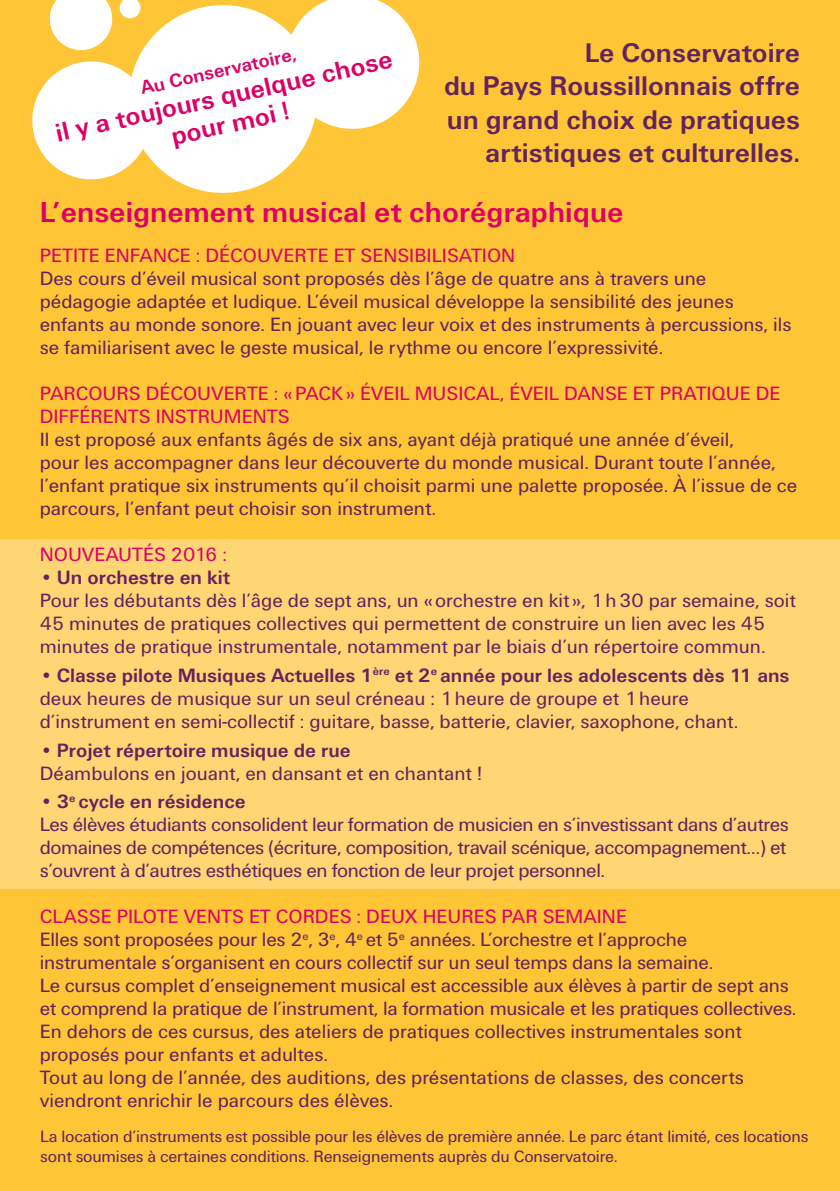
<style>
.page{position:relative;width:840px;height:1191px;background:#fff}
.page>*{position:absolute;margin:0;border:0;box-sizing:border-box;transform-origin:0 0}
.t1{font:700 30px "Unitus T";color:#dc0067}
.t2{font:700 28px/33.6px "Unitus T";color:#63235f;text-align:right}
.t3{font:700 26.6px/28px "Unitus T";color:#dc0067;text-align:center}
.t4{font:20px/23px "Unitus T";color:#63235f}
.t5{font:20px/23px "Unitus T";letter-spacing:-.02em;color:#63235f}
.t6{font:20px/23px "Unitus T";color:#dc0067}
.t7{font:700 20px "Unitus T";color:#63235f}
.t8{font:700 19.6px "Unitus T";color:#dc0067}
.t9{font:17px/20.4px "Unitus T";letter-spacing:-.01em;color:#63235f}
.s1{font-weight:700}
.s2{color:#dc0067}
</style>
<div class="page">
<div style="left:0;top:0;width:839px;height:1191px;background:#fec536"></div>
<svg style="left:32px;top:0;width:388px;height:193px;fill:#fff"></svg>
<div style="left:0;top:539px;width:839px;height:349px;background:#ffd674"></div>
<p class="t8" style="left:138px;top:76px;width:160px;rotate:-12deg">Au Conservatoire,</p>
<h3 class="t3" style="left:53px;top:120px;width:345px;rotate:-13deg">il y a toujours quelque chose pour moi !</h3>
<h2 class="t2" style="left:444px;top:35px;width:357px">Le Conservatoire<br>du Pays Roussillonnais offre un grand choix de pratiques artistiques et culturelles.</h2>
<h1 class="t1" style="left:40px;top:195px;width:585px">L’enseignement musical et chorégraphique</h1>
<p class="t6" style="left:40px;top:244px;width:477px">PETITE ENFANCE : DÉCOUVERTE ET SENSIBILISATION</p>
<p class="t4" style="left:40px;top:267px;width:753px">Des cours d’éveil musical sont proposés dès l’âge de quatre ans à travers une pédagogie adaptée et ludique. L’éveil musical développe la sensibilité des jeunes enfants au monde sonore. En jouant avec leur voix et des instruments à percussions, ils se familiarisent avec le geste musical, le rythme ou encore l’expressivité.</p>
<p class="t6" style="left:40px;top:382px;width:741px">PARCOURS DÉCOUVERTE : «PACK» ÉVEIL MUSICAL, ÉVEIL DANSE ET PRATIQUE DE<br>DIFFÉRENTS INSTRUMENTS</p>
<p class="t4" style="left:40px;top:428px;width:758px">Il est proposé aux enfants âgés de six ans, ayant déjà pratiqué une année d’éveil,<br>pour les accompagner dans leur découverte du monde musical. Durant toute l’année, l’enfant pratique six instruments qu’il choisit parmi une palette proposée. À l’issue de ce parcours, l’enfant peut choisir son instrument.</p>
<p class="t6" style="left:40px;top:543px;width:189px">NOUVEAUTÉS 2016 :</p>
<p class="t7" style="left:40px;top:566px;width:192px">• Un orchestre en kit</p>
<p class="t4" style="left:40px;top:589px;width:757px">Pour les débutants dès l’âge de sept ans, un «orchestre en kit », 1h30 par semaine, soit<br>45 minutes de pratiques collectives qui permettent de construire un lien avec les 45 minutes de pratique instrumentale, notamment par le biais d’un répertoire commun.</p>
<p class="t4" style="left:40px;top:663px;width:751px"><span class="s1">• Classe pilote Musiques Actuelles 1</span><sup>ère</sup> <span class="s1">et 2</span><sup>e</sup> <span class="s1">année pour les adolescents dès 11 ans </span>deux heures de musique sur un seul créneau : 1heure de groupe et 1heure d’instrument en semi-collectif : guitare, basse, batterie, clavier, saxophone, chant.</p>
<p class="t7" style="left:40px;top:738px;width:312px">• Projet répertoire musique de rue</p>
<p class="t4" style="left:40px;top:761px;width:443px">Déambulons en jouant, en dansant et en chantant !</p>
<p class="t5" style="left:40px;top:790px;width:750px"><span class="s1">• 3</span><sup>e</sup> <span class="s1">cycle en résidence<br></span>Les élèves étudiants consolident leur formation de musicien en s’investissant dans d’autres domaines de compétences (écriture, composition, travail scénique, accompagnement…) et s’ouvrent à d’autres esthétiques en fonction de leur projet personnel.</p>
<p class="t4" style="left:40px;top:905px;width:757px"><span class="s2">CLASSE PILOTE VENTS ET CORDES : DEUX HEURES PAR SEMAINE<br></span>Elles sont proposées pour les 2<sup>e</sup>, 3<sup>e</sup>, 4<sup>e</sup> et 5<sup>e</sup> années. L’orchestre et l’approche instrumentale s’organisent en cours collectif sur un seul temps dans la semaine.<br>Le cursus complet d’enseignement musical est accessible aux élèves à partir de sept ans et comprend la pratique de l’instrument, la formation musicale et les pratiques collectives.<br>En dehors de ces cursus, des ateliers de pratiques collectives instrumentales sont proposés pour enfants et adultes.<br>Tout au long de l’année, des auditions, des présentations de classes, des concerts viendront enrichir le parcours des élèves.</p>
<p class="t9" style="left:40px;top:1125px;width:769px">La location d’instruments est possible pour les élèves de première année. Le parc étant limité, ces locations sont soumises à certaines conditions. Renseignements auprès du Conservatoire.</p>
</div>
